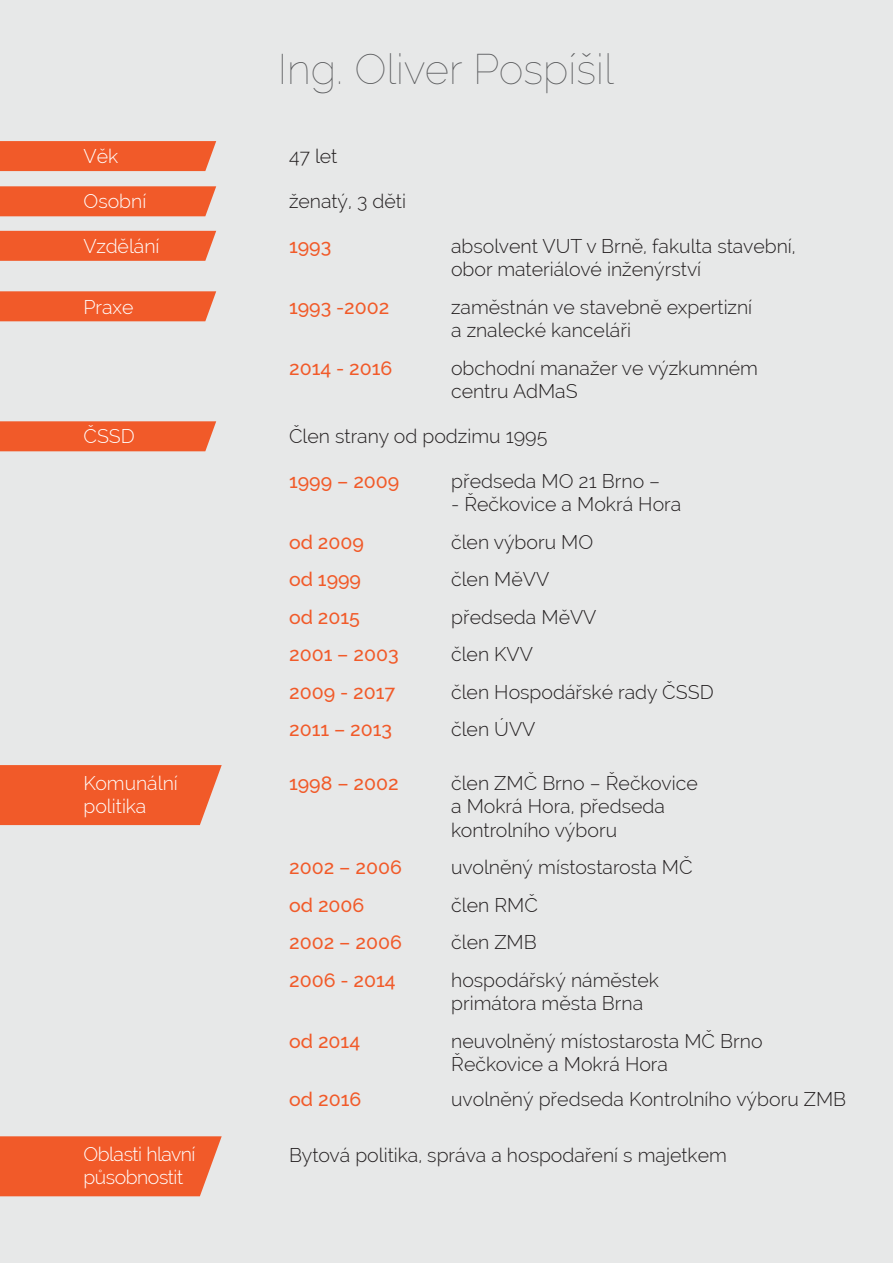
<style>
.page{position:relative;width:893px;height:1263px;background:#e7e8e8}
.page>*{position:absolute;margin:0;border:0;box-sizing:border-box;transform-origin:0 0}
.t1{font:100 42px "Raleway";color:#58595b}
.t2{font:300 19.5px/23.4px "Raleway";color:#231f20}
.t3{font:500 19.5px "Raleway";color:#f15a29}
.t4{font:300 19.5px/23.4px "Raleway";color:#fff}
.t5{font:300 19.5px/23.4px "Raleway";letter-spacing:-.025em;color:#fff}
</style>
<div class="page">
<div style="left:0;top:141px;width:216px;height:30px;background:#f15a29"></div>
<div style="left:0;top:186px;width:216px;height:30px;background:#f15a29"></div>
<div style="left:0;top:231px;width:216px;height:30px;background:#f15a29"></div>
<div style="left:0;top:291px;width:216px;height:30px;background:#f15a29"></div>
<div style="left:0;top:421px;width:216px;height:30px;background:#f15a29"></div>
<div style="left:0;top:765px;width:222px;height:60px;background:#f15a29"></div>
<div style="left:0;top:1136px;width:222px;height:60px;background:#f15a29"></div>
<p class="t4" style="left:83px;top:144px;width:36px">Věk</p>
<p class="t4" style="left:83px;top:189px;width:64px">Osobní</p>
<p class="t4" style="left:83px;top:234px;width:78px">Vzdělání</p>
<p class="t4" style="left:83px;top:295px;width:52px">Praxe</p>
<p class="t4" style="left:83px;top:424px;width:53px">ČSSD</p>
<p class="t4" style="left:83px;top:771px;width:96px">Komunální politika</p>
<p class="t5" style="left:83px;top:1142px;width:114px">Oblasti hlavní působnostit</p>
<h1 class="t1" style="left:278px;top:44px;width:337px">Ing. Oliver Pospíšil</h1>
<p class="t2" style="left:289px;top:144px;width:50px">47 let</p>
<p class="t2" style="left:289px;top:189px;width:119px">ženatý, 3 děti</p>
<p class="t3" style="left:289px;top:235px;width:44px">1993</p>
<p class="t2" style="left:451px;top:234px;width:346px">absolvent VUT v Brně, fakulta stavební, obor materiálové inženýrství</p>
<p class="t3" style="left:289px;top:296px;width:102px">1993 -2002</p>
<p class="t2" style="left:451px;top:295px;width:303px">zaměstnán ve stavebně expertizní a znalecké kanceláři</p>
<p class="t3" style="left:289px;top:356px;width:105px">2014 - 2016</p>
<p class="t2" style="left:451px;top:356px;width:308px">obchodní manažer ve výzkumném centru AdMaS</p>
<p class="t2" style="left:289px;top:424px;width:260px">Člen strany od podzimu 1995</p>
<p class="t3" style="left:289px;top:470px;width:112px">1999 – 2009</p>
<p class="t2" style="left:451px;top:469px;width:211px">předseda MO 21 Brno –</p>
<p class="t2" style="left:451px;top:493px;width:232px">- Řečkovice a Mokrá Hora</p>
<p class="t3" style="left:289px;top:531px;width:76px">od 2009</p>
<p class="t2" style="left:451px;top:530px;width:144px">člen výboru MO</p>
<p class="t3" style="left:289px;top:568px;width:74px">od 1999</p>
<p class="t2" style="left:451px;top:568px;width:100px">člen MěVV</p>
<p class="t3" style="left:289px;top:606px;width:72px">od 2015</p>
<p class="t2" style="left:451px;top:605px;width:147px">předseda MěVV</p>
<p class="t3" style="left:289px;top:643px;width:111px">2001 – 2003</p>
<p class="t2" style="left:451px;top:643px;width:83px">člen KVV</p>
<p class="t3" style="left:289px;top:681px;width:108px">2009 - 2017</p>
<p class="t2" style="left:451px;top:680px;width:264px">člen Hospodářské rady ČSSD</p>
<p class="t3" style="left:289px;top:718px;width:105px">2011 – 2013</p>
<p class="t2" style="left:451px;top:718px;width:86px">člen ÚVV</p>
<p class="t3" style="left:289px;top:772px;width:111px">1998 – 2002</p>
<p class="t2" style="left:451px;top:771px;width:248px">člen ZMČ Brno – Řečkovice a Mokrá Hora, předseda kontrolního výboru</p>
<p class="t3" style="left:289px;top:856px;width:114px">2002 – 2006</p>
<p class="t2" style="left:451px;top:855px;width:243px">uvolněný místostarosta MČ</p>
<p class="t3" style="left:289px;top:893px;width:77px">od 2006</p>
<p class="t2" style="left:451px;top:893px;width:88px">člen RMČ</p>
<p class="t3" style="left:289px;top:931px;width:114px">2002 – 2006</p>
<p class="t2" style="left:451px;top:930px;width:87px">člen ZMB</p>
<p class="t3" style="left:289px;top:968px;width:108px">2006 - 2014</p>
<p class="t2" style="left:451px;top:968px;width:209px">hospodářský náměstek primátora města Brna</p>
<p class="t3" style="left:289px;top:1029px;width:72px">od 2014</p>
<p class="t2" style="left:451px;top:1029px;width:313px">neuvolněný místostarosta MČ Brno<br>Řečkovice a Mokrá Hora</p>
<p class="t3" style="left:289px;top:1088px;width:73px">od 2016</p>
<p class="t2" style="left:451px;top:1087px;width:396px">uvolněný předseda Kontrolního výboru ZMB</p>
<p class="t2" style="left:289px;top:1143px;width:439px">Bytová politika, správa a hospodaření s majetkem</p>
</div>
